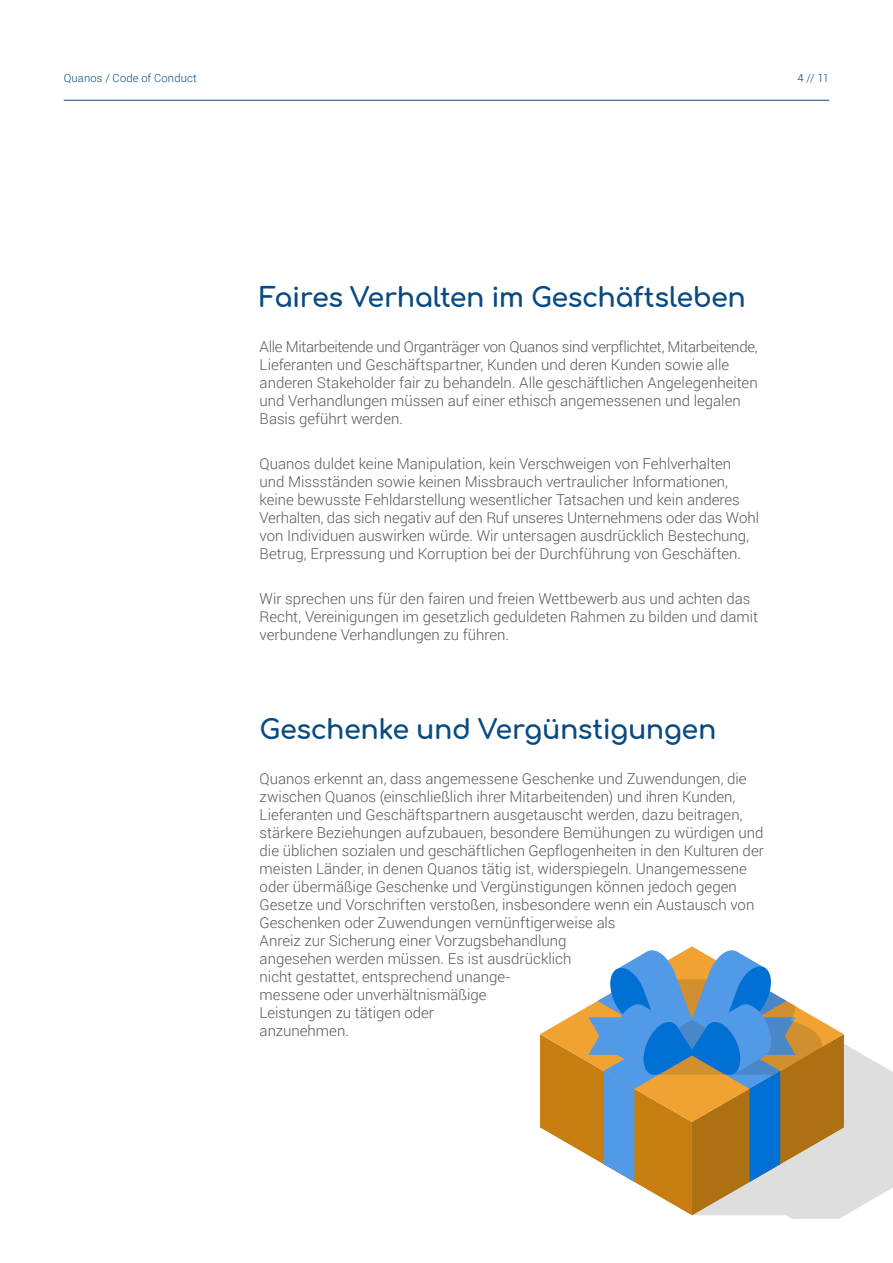
<style>
.page{position:relative;width:893px;height:1263px;background:#fff}
.page>*{position:absolute;margin:0;border:0;box-sizing:border-box;transform-origin:0 0}
.t1{font:27px "Comfortaa";letter-spacing:-.02em;color:#084a81}
.t2{font:300 15px/18px "Roboto";color:#57585a}
.t3{font:300 11.25px "Roboto";letter-spacing:.015em;color:#084a81}
</style>
<div class="page">
<hr style="left:64px;top:100px;width:765px;height:1px;background:#084a81">
<svg style="left:540px;top:949px;width:353px;height:270px"></svg>
<p class="t3" style="left:64px;top:70px;width:135px">Quanos / Code of Conduct</p>
<p class="t3" style="left:797px;top:70px;width:33px">4 // 11</p>
<h1 class="t1" style="left:260px;top:273px;width:488px">Faires Verhalten im Geschäftsleben</h1>
<p class="t2" style="left:260px;top:337px;width:500px">Alle Mitarbeitende und Organträger von Quanos sind verpflichtet, Mitarbeitende, Lieferanten und Geschäftspartner, Kunden und deren Kunden sowie alle anderen Stakeholder fair zu behandeln. Alle geschäftlichen Angelegenheiten und Verhandlungen müssen auf einer ethisch angemessenen und legalen Basis geführt werden.</p>
<p class="t2" style="left:260px;top:454px;width:501px">Quanos duldet keine Manipulation, kein Verschweigen von Fehlverhalten und Missständen sowie keinen Missbrauch vertraulicher Informationen, keine bewusste Fehldarstellung wesentlicher Tatsachen und kein anderes Verhalten, das sich negativ auf den Ruf unseres Unternehmens oder das Wohl von Individuen auswirken würde. Wir untersagen ausdrücklich Bestechung, Betrug, Erpressung und Korruption bei der Durchführung von Geschäften.</p>
<p class="t2" style="left:260px;top:589px;width:500px">Wir sprechen uns für den fairen und freien Wettbewerb aus und achten das<br>Recht, Vereinigungen im gesetzlich geduldeten Rahmen zu bilden und damit verbundene Verhandlungen zu führen.</p>
<h1 class="t1" style="left:260px;top:705px;width:458px">Geschenke und Vergünstigungen</h1>
<p class="t2" style="left:260px;top:769px;width:506px">Quanos erkennt an, dass angemessene Geschenke und Zuwendungen, die zwischen Quanos (einschließlich ihrer Mitarbeitenden) und ihren Kunden, Lieferanten und Geschäftspartnern ausgetauscht werden, dazu beitragen, stärkere Beziehungen aufzubauen, besondere Bemühungen zu würdigen und die üblichen sozialen und geschäftlichen Gepflogenheiten in den Kulturen der meisten Länder, in denen Quanos tätig ist, widerspiegeln. Unangemessene oder übermäßige Geschenke und Vergünstigungen können jedoch gegen Gesetze und Vorschriften verstoßen, insbesondere wenn ein Austausch von Geschenken oder Zuwendungen vernünftigerweise als<br>Anreiz zur Sicherung einer Vorzugsbehandlung<br>angesehen werden müssen. Es ist ausdrücklich<br>nicht gestattet, entsprechend unange-<br>messene oder unverhältnismäßige<br>Leistungen zu tätigen oder<br>anzunehmen.</p>
</div>
